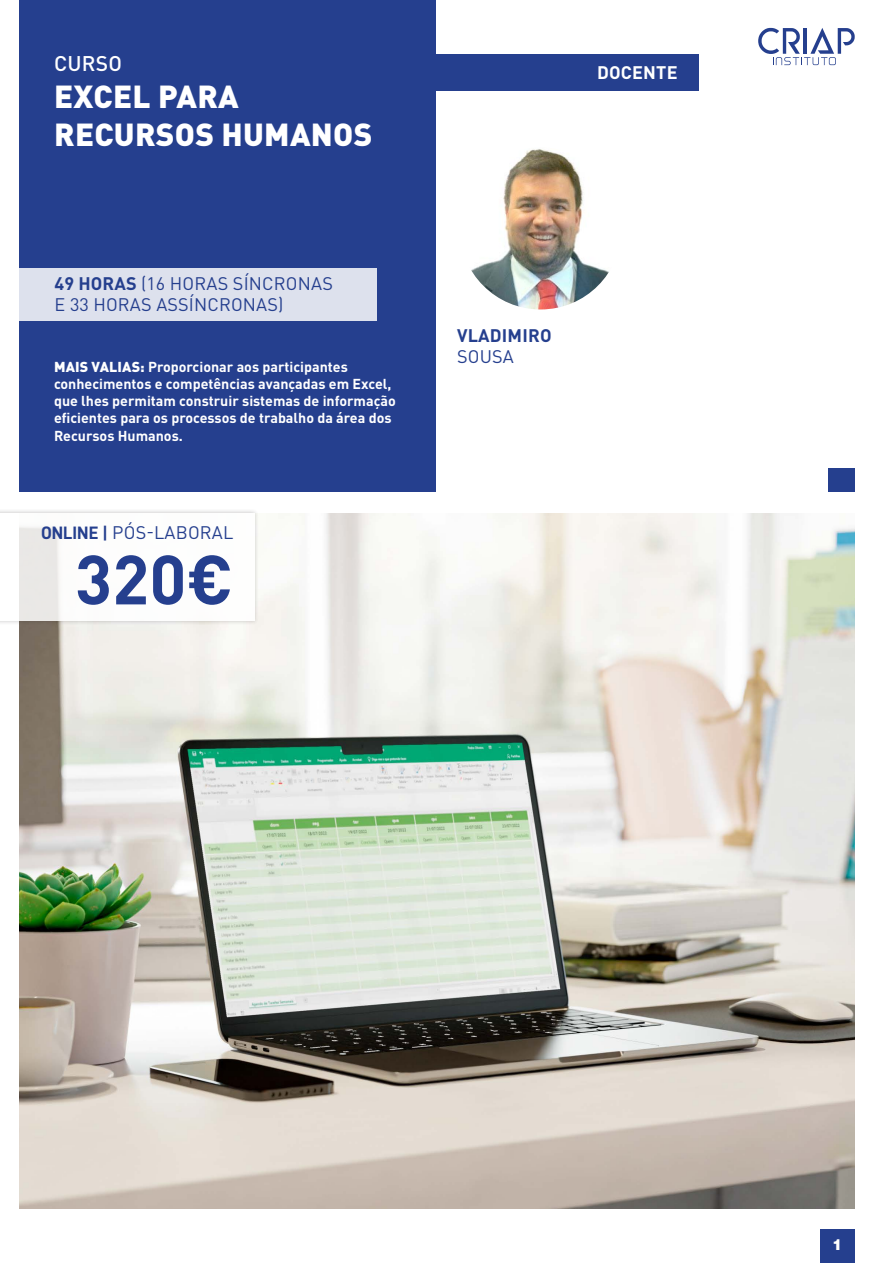
<style>
.page{position:relative;width:893px;height:1263px;background:#fff}
.page>*{position:absolute;margin:0;border:0;box-sizing:border-box;transform-origin:0 0}
.t1{font:700 68.55px "DIN Pro";color:#253f8e}
.t2{font:900 31.5px "DIN Pro";letter-spacing:.01em;color:#fff}
.t3{font:500 21px "DIN Pro";letter-spacing:.01em;color:#fff}
.t4{font:18px "DIN Pro";letter-spacing:.01em;color:#253f8e}
.t5{font:700 18px "DIN Pro";letter-spacing:.01em;color:#253f8e}
.t6{font:700 18px "DIN Pro";letter-spacing:.01em;color:#fff}
.t7{font:900 15px "Helvetica LT Std";color:#fff}
.t8{font:700 14.25px/17.1px "DIN Pro";color:#fff}
.s1{font-weight:700}
.s2{font-weight:900}
.s3{font-family:"D DIN Bold"}
</style>
<div class="page">
<div style="left:820px;top:1229px;width:35px;height:34px;background:#253f8e"></div>
<div style="left:424px;top:54px;width:275px;height:37px;background:#253f8e"></div>
<div style="left:19px;top:0;width:417px;height:492px;background:#253f8e"></div>
<img style="left:19px;top:513px;width:836px;height:696px">
<div style="left:0;top:268px;width:376px;height:52px;background:#dde1ed"></div>
<div style="left:0;top:509px;width:259px;height:116px;background:#231f20;opacity:.28"></div>
<div style="left:0;top:513px;width:254px;height:108px;background:#fff"></div>
<div style="left:829px;top:468px;width:26px;height:24px;background:#253f8e"></div>
<svg style="left:758px;top:28px;width:97px;height:37px"></svg>
<img style="left:460px;top:147px;width:162px;height:162px;border-radius:81px">
<p class="t3" style="left:54px;top:49px;width:69px">CURSO</p>
<p class="t2" style="left:54px;top:76px;width:186px">EXCEL PARA</p>
<p class="t2" style="left:54px;top:113px;width:320px">RECURSOS HUMANOS</p>
<p class="t4" style="left:55px;top:271px;width:280px"><span class="s1">49 HORAS</span> (16 HORAS SÍNCRONAS</p>
<p class="t4" style="left:55px;top:292px;width:230px">E 33 HORAS ASSÍNCRONAS)</p>
<p class="t8" style="left:54px;top:358px;width:343px"><span class="s2">MAIS VALIAS:</span> Proporcionar aos participantes conhecimentos e competências avançadas em Excel, que lhes permitam construir sistemas de informação eficientes para os processos de trabalho da área dos Recursos Humanos.</p>
<p class="t4" style="left:41px;top:521px;width:194px"><span class="s3">ONLINE |</span> PÓS-LABORAL</p>
<p class="t1" style="left:75px;top:533px;width:160px">320€</p>
<p class="t6" style="left:597px;top:60px;width:82px">DOCENTE</p>
<p class="t5" style="left:457px;top:323px;width:96px">VLADIMIRO</p>
<p class="t4" style="left:457px;top:345px;width:58px">SOUSA</p>
<p class="t7" style="left:832px;top:1235px;width:12px">1</p>
</div>
